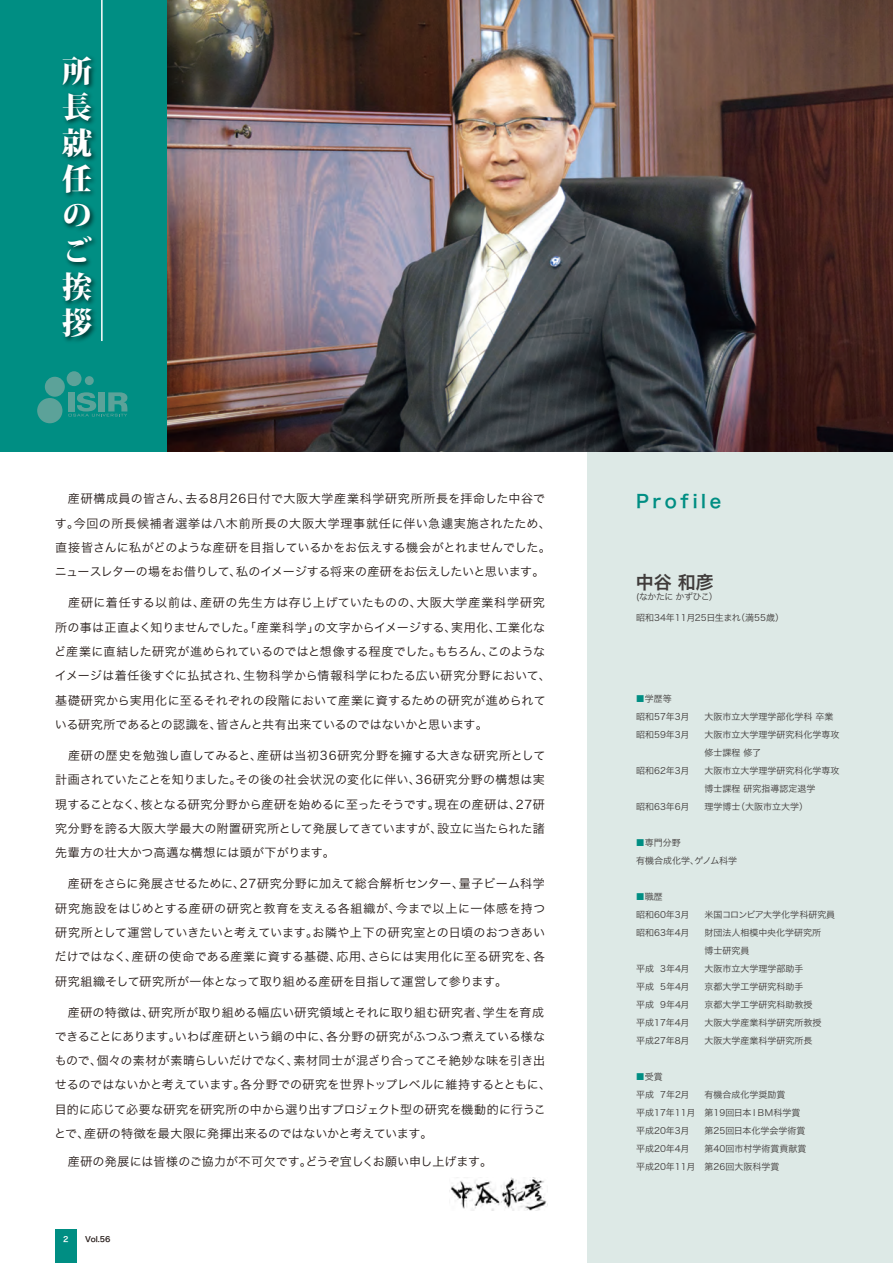
<style>
.page{position:relative;width:893px;height:1263px;background:#fff}
.page>*{position:absolute;margin:0;border:0;box-sizing:border-box;transform-origin:0 0}
.t1{font:800 30px/36px "Koz Min Pro";color:#fff;text-align:justify}
.t2{font:18px "Hira Kaku Pro N W6";letter-spacing:.2em;color:#008e83}
.t3{font:18px "Hira Kaku Pro N W6";color:#3f3b3a}
.t4{font:12px/24.3px "Hira Kaku Pro W3";letter-spacing:.01em;color:#231916}
.t5{font:9px/18px "Hira Kaku Pro N W3";color:#3f3b3a}
.t6{font:9px "Hira Kaku Pro N W3";letter-spacing:-.06em;color:#3f3b3a}
.t7{font:7.5px "Hira Kaku Pro W6";color:#231916}
.t8{font:7.5px "Hira Kaku Pro W6";color:#fff}
.s1{color:#008e83}
</style>
<div class="page">
<div style="left:55px;top:1229px;width:21px;height:34px;background:#008e83"></div>
<div style="left:588px;top:451px;width:305px;height:812px;background:#dde9e6"></div>
<div style="left:0;top:0;width:168px;height:451px;background:#008e83"></div>
<img style="left:63px;top:57px;width:33px;height:284px">
<hr style="left:101px;top:0;width:2px;height:341px;background:#fff">
<img style="left:168px;top:0;width:725px;height:451px">
<div style="left:37px;top:398px;width:25px;height:25px;background:#5ca299;border-radius:50%"></div>
<div style="left:45px;top:377px;width:20px;height:20px;background:#5ca299;border-radius:50%"></div>
<div style="left:67px;top:371px;width:15px;height:15px;background:#5ca299;border-radius:50%"></div>
<div style="left:85px;top:376px;width:9px;height:9px;background:#5ca299;border-radius:50%"></div>
<svg style="left:68px;top:392px;width:59px;height:24px"></svg>
<img style="left:449px;top:1177px;width:98px;height:34px">
<p class="t1" style="left:62px;top:51px;width:31px">所長就任のご挨拶</p>
<p class="t4" style="left:55px;top:486px;width:498px">　産研構成員の皆さん、去る8月26日付で大阪大学産業科学研究所所長を拝命した中谷です。今回の所長候補者選挙は八木前所長の大阪大学理事就任に伴い急遽実施されたため、直接皆さんに私がどのような産研を目指しているかをお伝えする機会がとれませんでした。ニュースレターの場をお借りして、私のイメージする将来の産研をお伝えしたいと思います。</p>
<p class="t4" style="left:54px;top:590px;width:498px">　産研に着任する以前は、産研の先生方は存じ上げていたものの、大阪大学産業科学研究所の事は正直よく知りませんでした。「産業科学」の文字からイメージする、実用化、工業化など産業に直結した研究が進められているのではと想像する程度でした。もちろん、このようなイメージは着任後すぐに払拭され、生物科学から情報科学にわたる広い研究分野において、基礎研究から実用化に至るそれぞれの段階において産業に資するための研究が進められている研究所であるとの認識を、皆さんと共有出来ているのではないかと思います。</p>
<p class="t4" style="left:55px;top:742px;width:492px;text-align:justify">　産研の歴史を勉強し直してみると、産研は当初36研究分野を擁する大きな研究所として計画されていたことを知りました。その後の社会状況の変化に伴い、36研究分野の構想は実現することなく、核となる研究分野から産研を始めるに至ったそうです。現在の産研は、27研究分野を誇る大阪大学最大の附置研究所として発展してきていますが、設立に当たられた諸先輩方の壮大かつ高邁な構想には頭が下がります。</p>
<p class="t4" style="left:55px;top:871px;width:492px;text-align:justify">　産研をさらに発展させるために、27研究分野に加えて総合解析センター、量子ビーム科学研究施設をはじめとする産研の研究と教育を支える各組織が、今まで以上に一体感を持つ研究所として運営していきたいと考えています。お隣や上下の研究室との日頃のおつきあいだけではなく、産研の使命である産業に資する基礎、応用、さらには実用化に至る研究を、各研究組織そして研究所が一体となって取り組める産研を目指して運営して参ります。</p>
<p class="t4" style="left:54px;top:999px;width:498px">　産研の特徴は、研究所が取り組める幅広い研究領域とそれに取り組む研究者、学生を育成できることにあります。いわば産研という鍋の中に、各分野の研究がふつふつ煮えている様なもので、個々の素材が素晴らしいだけでなく、素材同士が混ざり合ってこそ絶妙な味を引き出せるのではないかと考えています。各分野での研究を世界トップレベルに維持するとともに、目的に応じて必要な研究を研究所の中から選り出すプロジェクト型の研究を機動的に行うことで、産研の特徴を最大限に発揮出来るのではないかと考えています。</p>
<p class="t4" style="left:55px;top:1148px;width:438px">　産研の発展には皆様のご協力が不可欠です。どうぞ宜しくお願い申し上げます。</p>
<p class="t8" style="left:63px;top:1232px;width:7px">2</p>
<p class="t7" style="left:85px;top:1232px;width:27px">Vol.56</p>
<p class="t2" style="left:636px;top:485px;width:87px">Profile</p>
<p class="t3" style="left:636px;top:565px;width:79px">中谷 和彦</p>
<p class="t6" style="left:636px;top:589px;width:83px">(なかたに かずひこ）</p>
<p class="t5" style="left:636px;top:608px;width:149px">昭和34年11月25日生まれ（満55歳）</p>
<p class="t5" style="left:636px;top:689px;width:55px"><span class="s1">■</span>学歴等<br>昭和57年3月</p>
<p class="t5" style="left:705px;top:707px;width:130px">大阪市立大学理学部化学科 卒業</p>
<p class="t5" style="left:636px;top:725px;width:55px">昭和59年3月</p>
<p class="t5" style="left:705px;top:725px;width:136px">大阪市立大学理学研究科化学専攻修士課程 修了</p>
<p class="t5" style="left:636px;top:761px;width:55px">昭和62年3月</p>
<p class="t5" style="left:705px;top:761px;width:136px">大阪市立大学理学研究科化学専攻博士課程 研究指導認定退学</p>
<p class="t5" style="left:636px;top:797px;width:55px">昭和63年6月</p>
<p class="t5" style="left:705px;top:797px;width:105px">理学博士（大阪市立大学）</p>
<p class="t5" style="left:636px;top:833px;width:103px"><span class="s1">■</span>専門分野<br>有機合成化学、ゲノム科学</p>
<p class="t5" style="left:636px;top:887px;width:55px"><span class="s1">■</span>職歴<br>昭和60年3月</p>
<p class="t5" style="left:705px;top:905px;width:132px">米国コロンビア大学化学科研究員</p>
<p class="t5" style="left:636px;top:923px;width:55px">昭和63年4月</p>
<p class="t5" style="left:705px;top:923px;width:118px">財団法人相模中央化学研究所博士研究員</p>
<p class="t5" style="left:636px;top:959px;width:55px">平成 3年4月</p>
<p class="t5" style="left:705px;top:959px;width:100px">大阪市立大学理学部助手</p>
<p class="t5" style="left:636px;top:977px;width:55px">平成 5年4月</p>
<p class="t5" style="left:705px;top:977px;width:100px">京都大学工学研究科助手</p>
<p class="t5" style="left:636px;top:995px;width:55px">平成 9年4月</p>
<p class="t5" style="left:705px;top:995px;width:109px">京都大学工学研究科助教授</p>
<p class="t5" style="left:636px;top:1013px;width:55px">平成17年4月</p>
<p class="t5" style="left:705px;top:1013px;width:118px">大阪大学産業科学研究所教授</p>
<p class="t5" style="left:636px;top:1031px;width:55px">平成27年8月</p>
<p class="t5" style="left:705px;top:1031px;width:109px">大阪大学産業科学研究所長</p>
<p class="t5" style="left:636px;top:1067px;width:55px"><span class="s1">■</span>受賞<br>平成 7年2月</p>
<p class="t5" style="left:636px;top:1085px;width:166px;text-indent:68px">有機合成化学奨励賞<br>平成17年11月 第19回日本ＩＢＭ科学賞平成20年3月</p>
<p class="t5" style="left:705px;top:1121px;width:102px">第25回日本化学会学術賞</p>
<p class="t5" style="left:636px;top:1139px;width:55px">平成20年4月</p>
<p class="t5" style="left:636px;top:1139px;width:172px;text-indent:68px">第40回市村学術賞貢献賞平成20年11月 第26回大阪科学賞</p>
</div>
